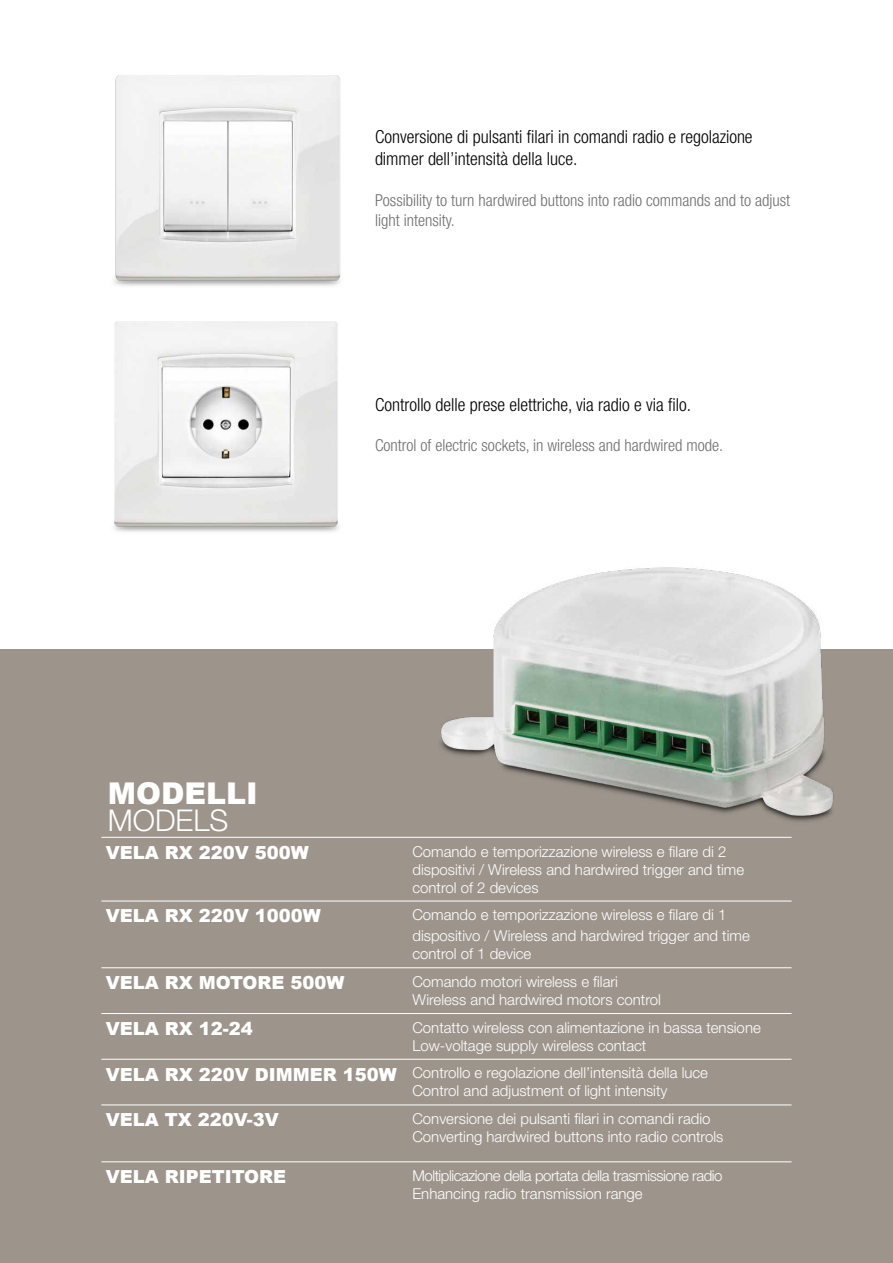
<style>
.page{position:relative;width:893px;height:1263px;background:#fff}
.page>*{position:absolute;margin:0;border:0;box-sizing:border-box;transform-origin:0 0}
.t1{font:900 30px "Arial";color:#fff}
.t2{font:300 30px "Helvetica Neue LT Pro";color:#fff}
.t3{font:300 condensed 18px/21.6px "Helvetica Neue LT Pro";color:#000}
.t4{font:900 18px "Arial";color:#fff}
.t5{font:300 condensed 16.5px/19.8px "Helvetica Neue LT Pro";color:#706f6f}
.t6{font:300 15px/18px "Helvetica Neue LT Pro";color:#fff}
.t7{font:300 15px/18px "Helvetica Neue LT Pro";letter-spacing:-.03em;color:#fff}
.s1{font-family:"Arial";font-weight:900;font-size:18px}
</style>
<div class="page">
<div style="left:0;top:649px;width:893px;height:614px;background:#9d958c"></div>
<img style="left:114px;top:75px;width:227px;height:457px">
<hr style="left:101px;top:837px;width:305px;height:1px;background:#fff">
<hr style="left:101px;top:901px;width:305px;height:1px;background:#fff">
<hr style="left:101px;top:967px;width:305px;height:1px;background:#fff">
<hr style="left:406px;top:967px;width:386px;height:1px;background:#fff">
<hr style="left:101px;top:1013px;width:305px;height:1px;background:#fff">
<hr style="left:406px;top:1013px;width:386px;height:1px;background:#fff">
<hr style="left:101px;top:1059px;width:305px;height:1px;background:#fff">
<hr style="left:406px;top:1059px;width:386px;height:1px;background:#fff">
<hr style="left:101px;top:1104px;width:305px;height:1px;background:#fff">
<hr style="left:406px;top:1104px;width:386px;height:1px;background:#fff">
<hr style="left:101px;top:1161px;width:305px;height:1px;background:#fff">
<hr style="left:406px;top:1161px;width:386px;height:1px;background:#fff">
<img style="left:322px;top:454px;width:512px;height:448px">
<p class="t3" style="left:375px;top:126px;width:379px">Conversione di pulsanti filari in comandi radio e regolazione dimmer dell’intensità della luce.</p>
<p class="t5" style="left:375px;top:190px;width:417px">Possibility to turn hardwired buttons into radio commands and to adjust light intensity.</p>
<p class="t3" style="left:375px;top:394px;width:317px">Controllo delle prese elettriche, via radio e via filo.</p>
<p class="t5" style="left:375px;top:435px;width:350px">Control of electric sockets, in wireless and hardwired mode.</p>
<h1 class="t1" style="left:108px;top:771px;width:152px">MODELLI</h1>
<h1 class="t2" style="left:108px;top:802px;width:122px">MODELS</h1>
<p class="t4" style="left:106px;top:839px;width:205px">VELA RX 220V 500W</p>
<p class="t6" style="left:412px;top:842px;width:333px">Comando e temporizzazione wireless e filare di 2 dispositivi / Wireless and hardwired trigger and time control of 2 devices</p>
<p class="t4" style="left:106px;top:903px;width:217px">VELA RX 220V 1000W</p>
<p class="t6" style="left:412px;top:904px;width:339px;line-height:21px">Comando e temporizzazione wireless e filare di 1 dispositivo / Wireless and hardwired trigger and time</p>
<p class="t6" style="left:412px;top:944px;width:120px">control of 1 device</p>
<p class="t4" style="left:106px;top:970px;width:240px">VELA RX MOTORE 500W</p>
<p class="t6" style="left:412px;top:972px;width:250px">Comando motori wireless e filari<br>Wireless and hardwired motors control</p>
<p class="t4" style="left:106px;top:1015px;width:149px">VELA RX 12-24</p>
<p class="t6" style="left:412px;top:1018px;width:350px">Contatto wireless con alimentazione in bassa tensione<br>Low-voltage supply wireless contact</p>
<p class="t6" style="left:412px;top:1064px;width:297px;text-indent:-307px"><span class="s1">VELA RX 220V DIMMER 150W</span> Controllo e regolazione dell’intensità della luce<br>Control and adjustment of light intensity</p>
<p class="t4" style="left:106px;top:1107px;width:175px">VELA TX 220V-3V</p>
<p class="t6" style="left:412px;top:1109px;width:312px">Conversione dei pulsanti filari in comandi radio<br>Converting hardwired buttons into radio controls</p>
<p class="t4" style="left:106px;top:1164px;width:182px">VELA RIPETITORE</p>
<p class="t7" style="left:412px;top:1166px;width:312px">Moltiplicazione della portata della trasmissione radio<br>Enhancing radio transmission range</p>
</div>
